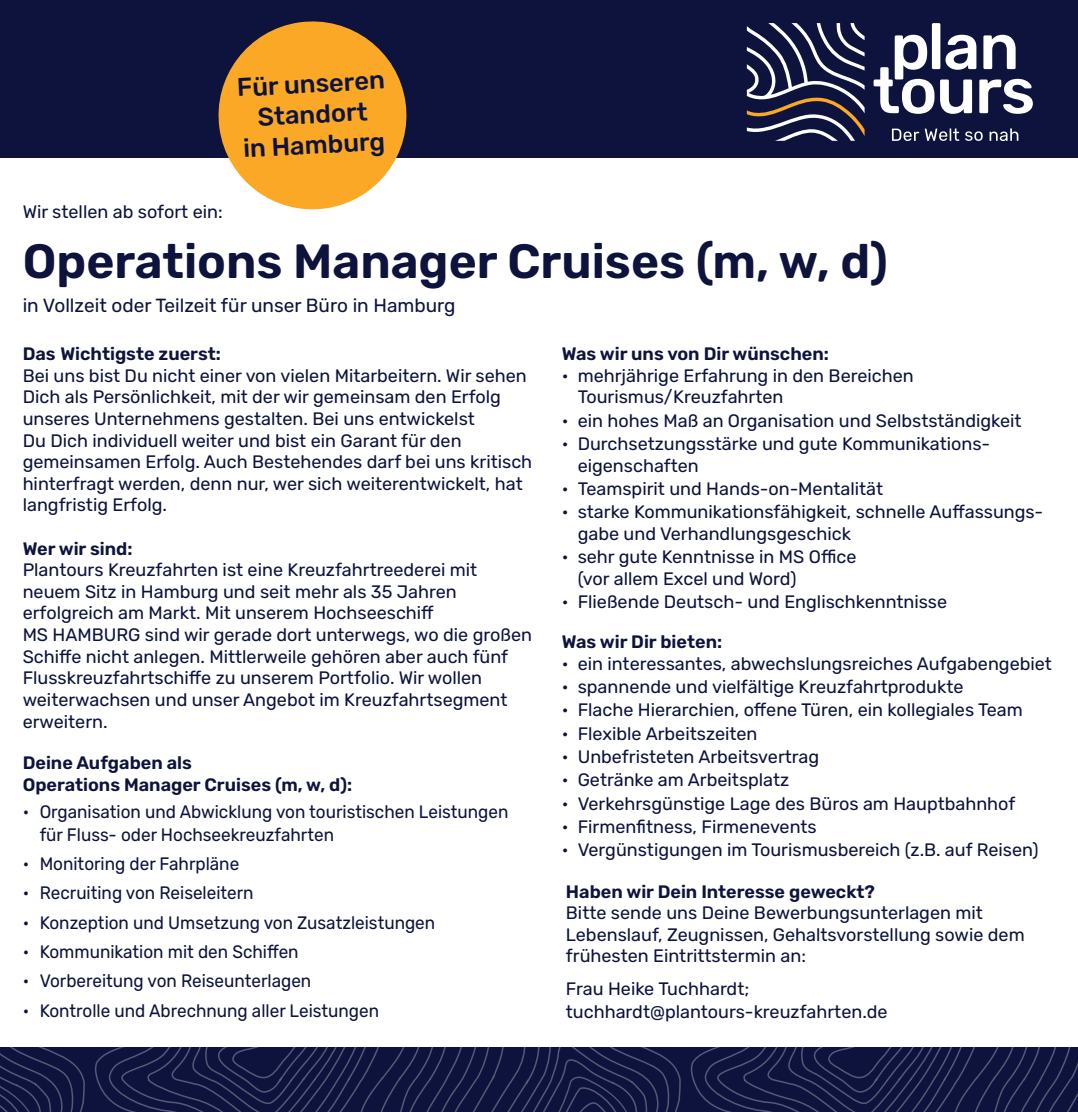
<style>
.page{position:relative;width:1078px;height:1112px;background:#fff}
.page>*{position:absolute;margin:0;border:0;box-sizing:border-box;transform-origin:0 0}
.t1{font:600 48px "Rubik";color:#0d133c}
.t2{font:500 25.4px/30.6px "Rubik";color:#0d133c;text-align:center}
.t3{font:19px "Rubik";color:#0d133c}
.t4{font:18px/21.6px "Rubik";color:#0d133c}
.t5{font:18px/22px "Rubik";color:#0d133c;scale:.95 1}
.t6{font:600 18px/21.6px "Rubik";color:#0d133c}
</style>
<div class="page">
<svg style="left:0;top:1047px;width:1077px;height:64px;background:#161b43"></svg>
<div style="left:0;top:0;width:1077px;height:157px;background:#0d133c"></div>
<svg style="left:746px;top:23px;width:286px;height:118px"></svg>
<svg style="left:39px;top:21px;width:373px;height:189px"></svg>
<p class="t2" style="left:236px;top:73px;width:149px;rotate:-3deg">Für unseren<br>Standort</p>
<p class="t2" style="left:242px;top:134px;width:144px;rotate:-3deg">in Hamburg</p>
<p class="t4" style="left:23px;top:202px;width:201px">Wir stellen ab sofort ein:</p>
<p class="t1" style="left:23px;top:225px;width:866px">Operations Manager Cruises (m, w, d)</p>
<p class="t3" style="left:23px;top:291px;width:434px">in Vollzeit oder Teilzeit für unser Büro in Hamburg</p>
<p class="t6" style="left:23px;top:344px;width:200px">Das Wichtigste zuerst:</p>
<p class="t4" style="left:23px;top:365px;width:511px">Bei uns bist Du nicht einer von vielen Mitarbeitern. Wir sehen Dich als Persönlichkeit, mit der wir gemeinsam den Erfolg unseres Unternehmens gestalten. Bei uns entwickelst<br>Du Dich individuell weiter und bist ein Garant für den gemeinsamen Erfolg. Auch Bestehendes darf bei uns kritisch hinterfragt werden, denn nur, wer sich weiterentwickelt, hat langfristig Erfolg.</p>
<p class="t6" style="left:23px;top:538px;width:111px">Wer wir sind:</p>
<p class="t4" style="left:23px;top:560px;width:510px">Plantours Kreuzfahrten ist eine Kreuzfahrtreederei mit neuem Sitz in Hamburg und seit mehr als 35 Jahren erfolgreich am Markt. Mit unserem Hochseeschiff<br>MS HAMBURG sind wir gerade dort unterwegs, wo die großen Schiffe nicht anlegen. Mittlerweile gehören aber auch fünf Flusskreuzfahrtschiffe zu unserem Portfolio. Wir wollen weiterwachsen und unser Angebot im Kreuzfahrtsegment erweitern.</p>
<p class="t6" style="left:23px;top:752px;width:331px">Deine Aufgaben als<br>Operations Manager Cruises (m, w, d):</p>
<p class="t5" style="left:40px;top:802px;width:494px;text-indent:-17px">• Organisation und Abwicklung von touristischen Leistungen für Fluss- oder Hochseekreuzfahrten</p>
<p class="t5" style="left:23px;top:853px;width:229px">• Monitoring der Fahrpläne</p>
<p class="t5" style="left:23px;top:882px;width:244px">• Recruiting von Reiseleitern</p>
<p class="t5" style="left:23px;top:912px;width:435px">• Konzeption und Umsetzung von Zusatzleistungen</p>
<p class="t5" style="left:23px;top:941px;width:292px">• Kommunikation mit den Schiffen</p>
<p class="t5" style="left:23px;top:970px;width:305px">• Vorbereitung von Reiseunterlagen</p>
<p class="t5" style="left:23px;top:1000px;width:376px">• Kontrolle und Abrechnung aller Leistungen</p>
<p class="t6" style="left:561px;top:344px;width:269px">Was wir uns von Dir wünschen:</p>
<p class="t4" style="left:577px;top:365px;width:337px;text-indent:-16px">• mehrjährige Erfahrung in den Bereichen<br>Tourismus/Kreuzfahrten</p>
<p class="t4" style="left:561px;top:410px;width:461px">• ein hohes Maß an Organisation und Selbstständigkeit</p>
<p class="t4" style="left:577px;top:433px;width:414px;text-indent:-16px">• Durchsetzungsstärke und gute Kommunikations&shy;eigenschaften</p>
<p class="t4" style="left:561px;top:478px;width:323px">• Teamspirit und Hands-on-Mentalität</p>
<p class="t4" style="left:577px;top:502px;width:467px;text-indent:-16px">• starke Kommunikationsfähigkeit, schnelle Auffassungs&shy;gabe und Verhandlungsgeschick</p>
<p class="t4" style="left:577px;top:547px;width:280px;text-indent:-16px">• sehr gute Kenntnisse in MS Office (vor allem Excel und Word)</p>
<p class="t4" style="left:561px;top:591px;width:387px">• Fließende Deutsch- und Englischkenntnisse</p>
<p class="t6" style="left:561px;top:631px;width:162px">Was wir Dir bieten:</p>
<p class="t4" style="left:561px;top:653px;width:491px">• ein interessantes, abwechslungsreiches Aufgabengebiet</p>
<p class="t4" style="left:561px;top:676px;width:403px">• spannende und vielfältige Kreuzfahrtprodukte</p>
<p class="t4" style="left:561px;top:700px;width:462px">• Flache Hierarchien, offene Türen, ein kollegiales Team</p>
<p class="t4" style="left:561px;top:723px;width:197px">• Flexible Arbeitszeiten</p>
<p class="t4" style="left:561px;top:746px;width:259px">• Unbefristeten Arbeitsvertrag</p>
<p class="t4" style="left:561px;top:769px;width:229px">• Getränke am Arbeitsplatz</p>
<p class="t4" style="left:561px;top:793px;width:455px">• Verkehrsgünstige Lage des Büros am Hauptbahnhof</p>
<p class="t4" style="left:561px;top:816px;width:256px">• Firmenfitness, Firmenevents</p>
<p class="t4" style="left:561px;top:839px;width:478px">• Vergünstigungen im Tourismusbereich (z.B. auf Reisen)</p>
<p class="t6" style="left:566px;top:881px;width:310px">Haben wir Dein Interesse geweckt?</p>
<p class="t4" style="left:566px;top:902px;width:460px">Bitte sende uns Deine Bewerbungsunterlagen mit<br>Lebenslauf, Zeugnissen, Gehaltsvorstellung sowie dem frühesten Eintrittstermin an:</p>
<p class="t4" style="left:566px;top:979px;width:185px">Frau Heike Tuchhardt;</p>
<p class="t4" style="left:566px;top:1001px;width:323px">tuchhardt@plantours-kreuzfahrten.de</p>
</div>
